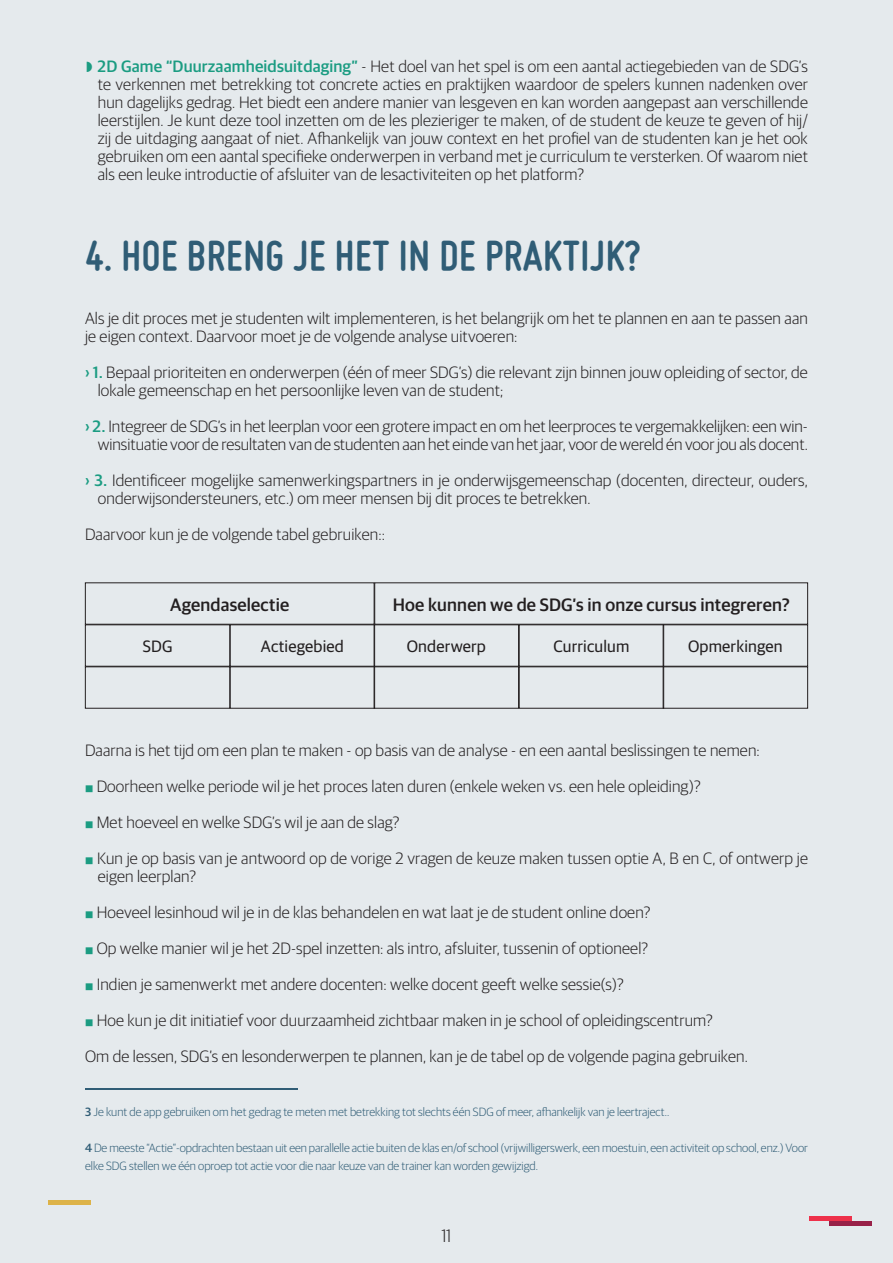
<style>
.page{position:relative;width:893px;height:1263px;background:#e5eaed}
.page>*{position:absolute;margin:0;border:0;box-sizing:border-box;transform-origin:0 0}
.t1{font:700 45px "Miso";letter-spacing:.015em;color:#305d76}
.t2{font:500 18px "Guardian Sans";letter-spacing:.01em;color:#231f20}
.t3{font:300 18px "Guardian Sans Narrow";color:#231f20}
.t4{font:300 16.5px/18px "Guardian Sans";letter-spacing:.01em;color:#231f20}
.t5{font:16.5px "Guardian Sans";letter-spacing:.01em;color:#231f20}
.t6{font:300 12px/18px "Guardian Sans";color:#305d76}
.s1{color:#1b9c82}
.s2{font-weight:500;color:#1b9c82}
.s3{font-weight:500}
</style>
<div class="page">
<hr style="left:809px;top:1217px;width:42px;height:4px;background:#ee314b">
<div style="left:48px;top:1200px;width:43px;height:5px;background:#ddb349"></div>
<div style="left:829px;top:1221px;width:43px;height:5px;background:#982148"></div>
<hr style="left:85px;top:1089px;width:213px;height:1px;background:#305d76">
<svg style="left:85px;top:582px;width:723px;height:127px"></svg>
<p class="t4" style="left:98px;top:56px;width:712px;text-align:justify;text-indent:-13px"><span class="s1">◗</span> <span class="s2">2D Game “Duurzaamheidsuitdaging”</span> - Het doel van het spel is om een aantal actiegebieden van de SDG’s te verkennen met betrekking tot concrete acties en praktijken waardoor de spelers kunnen nadenken over hun dagelijks gedrag. Het biedt een andere manier van lesgeven en kan worden aangepast aan verschillende leerstijlen. Je kunt deze tool inzetten om de les plezieriger te maken, of de student de keuze te geven of hij/ zij de uitdaging aangaat of niet. Afhankelijk van jouw context en het profiel van de studenten kan je het ook gebruiken om een aantal specifieke onderwerpen in verband met je curriculum te versterken. Of waarom niet als een leuke introductie of afsluiter van de lesactiviteiten op het platform?</p>
<h1 class="t1" style="left:85px;top:230px;width:557px">4. HOE BRENG JE HET IN DE PRAKTIJK?</h1>
<p class="t4" style="left:85px;top:308px;width:724px">Als je dit proces met je studenten wilt implementeren, is het belangrijk om het te plannen en aan te passen aan je eigen context. Daarvoor moet je de volgende analyse uitvoeren:</p>
<p class="t4" style="left:98px;top:362px;width:712px;text-indent:-13px"><span class="s2">› 1.</span> Bepaal prioriteiten en onderwerpen (één of meer SDG’s) die relevant zijn binnen jouw opleiding of sector, de lokale gemeenschap en het persoonlijke leven van de student;</p>
<p class="t4" style="left:85px;top:416px;width:724px;text-align:right"><span class="s2">› 2.</span> Integreer de SDG’s in het leerplan voor een grotere impact en om het leerproces te vergemakkelijken: een win&shy;winsituatie voor de resultaten van de studenten aan het einde van het jaar, voor de wereld én voor jou als docent.</p>
<p class="t4" style="left:98px;top:470px;width:712px;text-indent:-13px"><span class="s2">› 3.</span> Identificeer mogelijke samenwerkingspartners in je onderwijsgemeenschap (docenten, directeur, ouders, onderwijsondersteuners, etc.) om meer mensen bij dit proces te betrekken.</p>
<p class="t4" style="left:85px;top:524px;width:301px">Daarvoor kun je de volgende tabel gebruiken::</p>
<p class="t2" style="left:170px;top:591px;width:121px">Agendaselectie</p>
<p class="t2" style="left:393px;top:591px;width:398px">Hoe kunnen we de SDG’s in onze cursus integreren?</p>
<p class="t5" style="left:143px;top:634px;width:31px">SDG</p>
<p class="t5" style="left:261px;top:634px;width:84px">Actiegebied</p>
<p class="t5" style="left:407px;top:634px;width:81px">Onderwerp</p>
<p class="t5" style="left:553px;top:634px;width:77px">Curriculum</p>
<p class="t5" style="left:688px;top:634px;width:96px">Opmerkingen</p>
<p class="t4" style="left:97px;top:731px;width:713px;line-height:36px;text-indent:-12px">Daarna is het tijd om een plan te maken - op basis van de analyse - en een aantal beslissingen te nemen:<br>Doorheen welke periode wil je het proces laten duren (enkele weken vs. een hele opleiding)?<br>Met hoeveel en welke SDG’s wil je aan de slag?<br>Kun je op basis van je antwoord op de vorige 2 vragen de keuze maken tussen optie A, B en C, of ontwerp je</p>
<p class="t4" style="left:98px;top:866px;width:100px">eigen leerplan?</p>
<p class="t4" style="left:97px;top:902px;width:555px">Hoeveel lesinhoud wil je in de klas behandelen en wat laat je de student online doen?</p>
<p class="t4" style="left:97px;top:938px;width:553px">Op welke manier wil je het 2D-spel inzetten: als intro, afsluiter, tussenin of optioneel?</p>
<p class="t4" style="left:97px;top:974px;width:529px">Indien je samenwerkt met andere docenten: welke docent geeft welke sessie(s)?</p>
<p class="t4" style="left:97px;top:1010px;width:618px">Hoe kun je dit initiatief voor duurzaamheid zichtbaar maken in je school of opleidingscentrum?</p>
<p class="t4" style="left:85px;top:1046px;width:664px">Om de lessen, SDG’s en lesonderwerpen te plannen, kan je de tabel op de volgende pagina gebruiken.</p>
<p class="t6" style="left:85px;top:1102px;width:586px"><span class="s3">3</span> Je kunt de app gebruiken om het gedrag te meten met betrekking tot slechts één SDG of meer, afhankelijk van je leertraject..</p>
<p class="t6" style="left:85px;top:1138px;width:724px"><span class="s3">4</span> De meeste “Actie”-opdrachten bestaan uit een parallelle actie buiten de klas en/of school (vrijwilligerswerk, een moestuin, een activiteit op school, enz.) Voor elke SDG stellen we één oproep tot actie voor die naar keuze van de trainer kan worden gewijzigd.</p>
<p class="t3" style="left:442px;top:1224px;width:11px">11</p>
</div>
